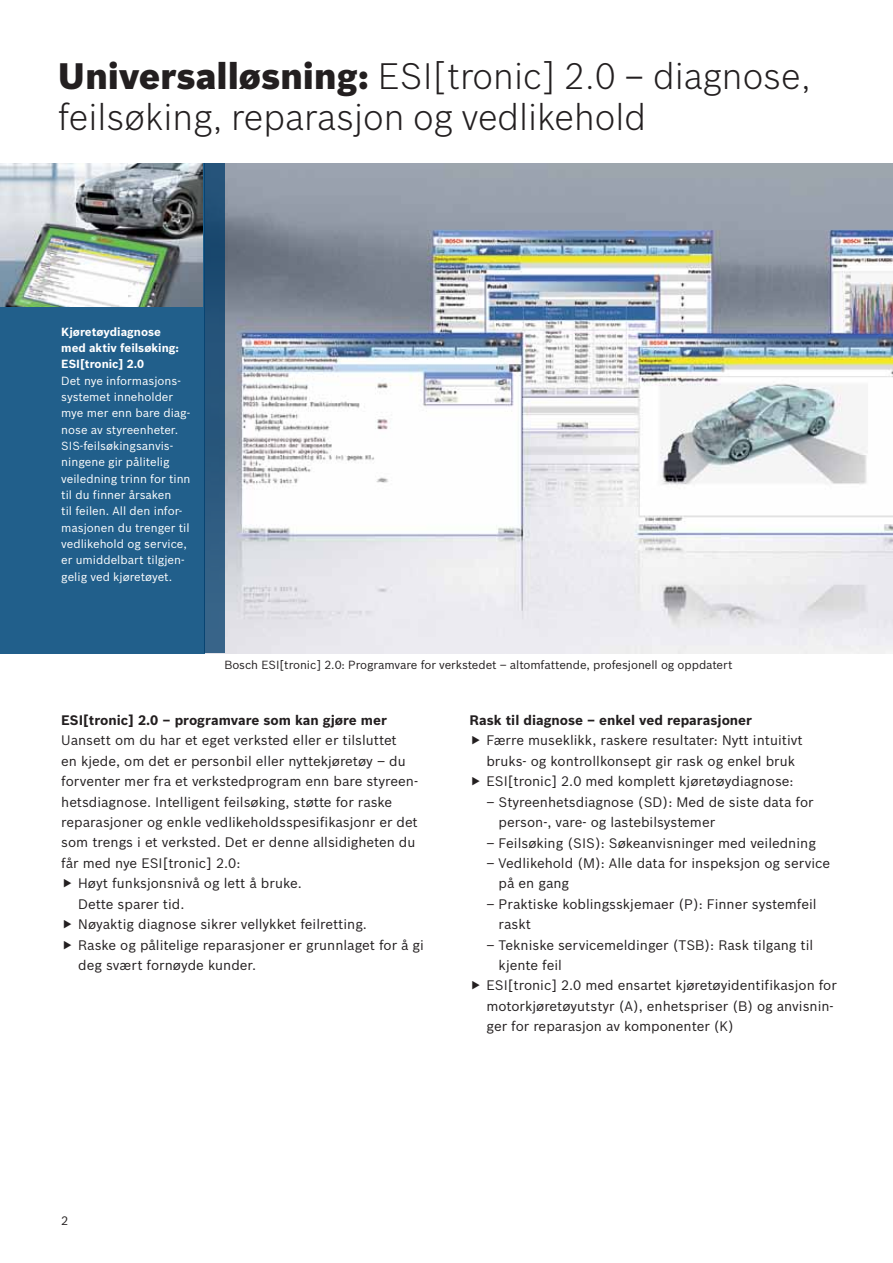
<style>
.page{position:relative;width:893px;height:1263px;background:#fff}
.page>*{position:absolute;margin:0;border:0;box-sizing:border-box;transform-origin:0 0}
.t1{font:300 36px/40.8px "Bosch Sans";color:#231f20}
.t2{font:13.5px/20.4px "Bosch Sans";color:#231f20}
.t3{font:700 13.5px "Bosch Sans";color:#231f20}
.t4{font:12px "Bosch Sans";color:#231f20}
.t5{font:11.55px/16.4px "Bosch Sans";color:#fff}
.t6{font:11.55px "Bosch Sans";letter-spacing:-.005em;color:#231f20}
.t7{font:700 11.55px/16.4px "Bosch Sans";color:#fff}
.s1{font-weight:900}
</style>
<div class="page">
<img style="left:225px;top:163px;width:668px;height:490px">
<div style="left:0;top:163px;width:204px;height:490px;background:#215f8b"></div>
<img style="left:0;top:163px;width:203px;height:143px">
<div style="left:204px;top:163px;width:21px;height:490px;background:linear-gradient(to bottom,#1a4970,#376388)"></div>
<h1 class="t1" style="left:58px;top:55px;width:755px"><span class="s1">Universalløsning:</span> ESI[tronic] 2.0 – diagnose, feilsøking, reparasjon og vedlikehold</h1>
<p class="t7" style="left:61px;top:323px;width:119px">Kjøretøydiagnose med aktiv feilsøking:<br>ESI[tronic] 2.0</p>
<p class="t5" style="left:61px;top:372px;width:131px">Det nye informasjons&shy;systemet inneholder mye mer enn bare diag&shy;nose av styreenheter.<br>SIS-feilsøkingsanvis&shy;ningene gir pålitelig veiledning trinn for tinn til du finner årsaken<br>til feilen. All den infor&shy;masjonen du trenger til vedlikehold og service, er umiddelbart tilgjen&shy;gelig ved kjøretøyet.</p>
<p class="t6" style="left:225px;top:657px;width:510px">Bosch ESI[tronic] 2.0: Programvare for verkstedet – altomfattende, profesjonell og oppdatert</p>
<p class="t3" style="left:61px;top:712px;width:327px">ESI[tronic] 2.0 – programvare som kan gjøre mer</p>
<p class="t2" style="left:61px;top:730px;width:337px">Uansett om du har et eget verksted eller er tilsluttet</p>
<p class="t2" style="left:61px;top:751px;width:346px">en kjede, om det er personbil eller nyttekjøretøy – du</p>
<p class="t2" style="left:61px;top:771px;width:358px">forventer mer fra et verkstedprogram enn bare styreen-</p>
<p class="t2" style="left:61px;top:791px;width:333px">hetsdiagnose. Intelligent feilsøking, støtte for raske</p>
<p class="t2" style="left:61px;top:812px;width:358px">reparasjoner og enkle vedlikeholdsspesifikasjonr er det</p>
<p class="t2" style="left:61px;top:832px;width:356px">som trengs i et verksted. Det er denne allsidigheten du</p>
<p class="t2" style="left:61px;top:853px;width:181px">får med nye ESI[tronic] 2.0:</p>
<p class="t2" style="left:78px;top:873px;width:225px">Høyt funksjonsnivå og lett å bruke.</p>
<p class="t2" style="left:78px;top:893px;width:108px">Dette sparer tid.</p>
<p class="t2" style="left:78px;top:914px;width:290px">Nøyaktig diagnose sikrer vellykket feilretting.</p>
<p class="t2" style="left:78px;top:934px;width:347px">Raske og pålitelige reparasjoner er grunnlaget for å gi</p>
<p class="t2" style="left:78px;top:955px;width:179px">deg svært fornøyde kunder.</p>
<p class="t3" style="left:469px;top:712px;width:284px">Rask til diagnose – enkel ved reparasjoner</p>
<p class="t2" style="left:486px;top:730px;width:318px">Færre museklikk, raskere resultater: Nytt intuitivt bruks- og kontrollkonsept gir rask og enkel bruk<br>ESI[tronic] 2.0 med komplett kjøretøydiagnose:</p>
<p class="t2" style="left:499px;top:791px;width:316px;text-indent:-12px">– Styreenhetsdiagnose (SD): Med de siste data for person-, vare- og lastebilsystemer</p>
<p class="t2" style="left:486px;top:832px;width:331px">– Feilsøking (SIS): Søkeanvisninger med veiledning</p>
<p class="t2" style="left:499px;top:853px;width:333px;text-indent:-12px">– Vedlikehold (M): Alle data for inspeksjon og service på en gang</p>
<p class="t2" style="left:499px;top:893px;width:319px;text-indent:-12px">– Praktiske koblingsskjemaer (P): Finner systemfeil raskt</p>
<p class="t2" style="left:486px;top:934px;width:328px">– Tekniske servicemeldinger (TSB): Rask tilgang til</p>
<p class="t2" style="left:499px;top:955px;width:65px">kjente feil</p>
<p class="t2" style="left:486px;top:975px;width:352px">ESI[tronic] 2.0 med ensartet kjøretøyidentifikasjon for</p>
<p class="t2" style="left:486px;top:996px;width:349px">motorkjøretøyutstyr (A), enhetspriser (B) og anvisnin-</p>
<p class="t2" style="left:486px;top:1016px;width:249px">ger for reparasjon av komponenter (K)</p>
<p class="t4" style="left:61px;top:1213px;width:9px">2</p>
</div>
